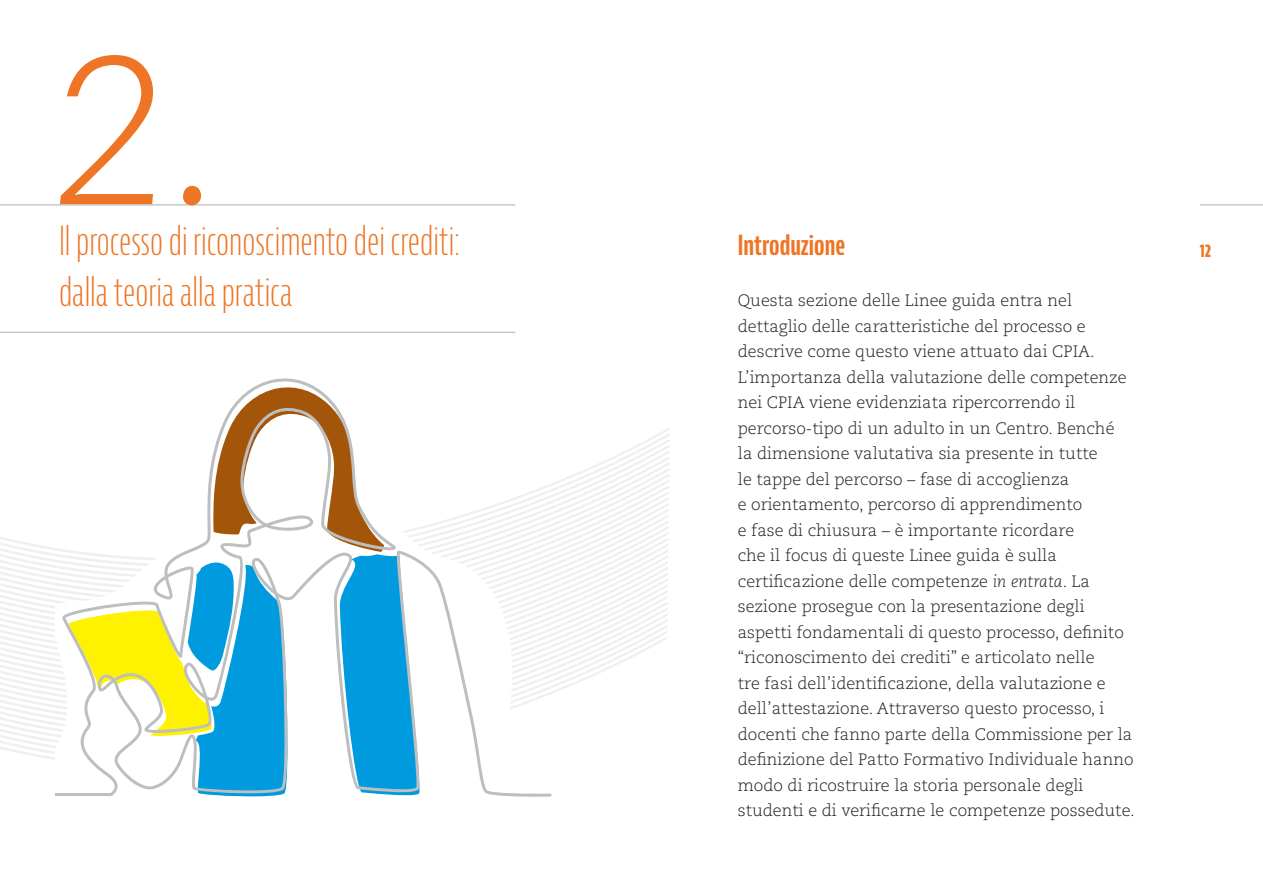
<style>
.page{position:relative;width:1263px;height:893px;background:#fff}
.page>*{position:absolute;margin:0;border:0;box-sizing:border-box;transform-origin:0 0}
.t1{font:italic 300 210px "Caecilia LT Std";color:#ee7525}
.title_1{font:300 extra-condensed 39px "Bernina Sans";color:#ee7525}
.title_2{font:700 extra-condensed 27px "Bernina Sans";color:#ee7525}
.t2{font:700 extra-condensed 18px "Bernina Sans";color:#ee7525}
.text_norm{font:300 16.5px/25.5px "Caecilia LT Std";color:#231f20}
.s1{font-style:italic}
</style>
<div class="page">
<hr style="left:1200px;top:204px;width:63px;height:2px;background:#c8c7c8">
<svg style="left:0;top:204px;width:516px;height:129px"></svg>
<svg style="left:0;top:428px;width:670px;height:133px"></svg>
<svg style="left:55px;top:378px;width:497px;height:419px"></svg>
<p class="t1" style="left:51px;top:13px;width:177px">2.</p>
<p class="title_1" style="left:59px;top:219px;width:402px">Il processo di riconoscimento dei crediti:</p>
<p class="title_1" style="left:59px;top:270px;width:235px">dalla teoria alla pratica</p>
<p class="title_2" style="left:738px;top:230px;width:109px">Introduzione</p>
<p class="text_norm" style="left:738px;top:288px;width:398px">Questa sezione delle Linee guida entra nel dettaglio delle caratteristiche del processo e descrive come questo viene attuato dai CPIA.<br>L’importanza della valutazione delle competenze nei CPIA viene evidenziata ripercorrendo il percorso-tipo di un adulto in un Centro. Benché<br>la dimensione valutativa sia presente in tutte<br>le tappe del percorso – fase di accoglienza<br>e orientamento, percorso di apprendimento<br>e fase di chiusura – è importante ricordare<br>che il focus di queste Linee guida è sulla certificazione delle competenze <span class="s1">in entrata</span>. La sezione prosegue con la presentazione degli aspetti fondamentali di questo processo, definito “riconoscimento dei crediti” e articolato nelle<br>tre fasi dell’identificazione, della valutazione e dell’attestazione. Attraverso questo processo, i docenti che fanno parte della Commissione per la definizione del Patto Formativo Individuale hanno modo di ricostruire la storia personale degli studenti e di verificarne le competenze possedute.</p>
<p class="t2" style="left:1200px;top:240px;width:13px">12</p>
</div>
